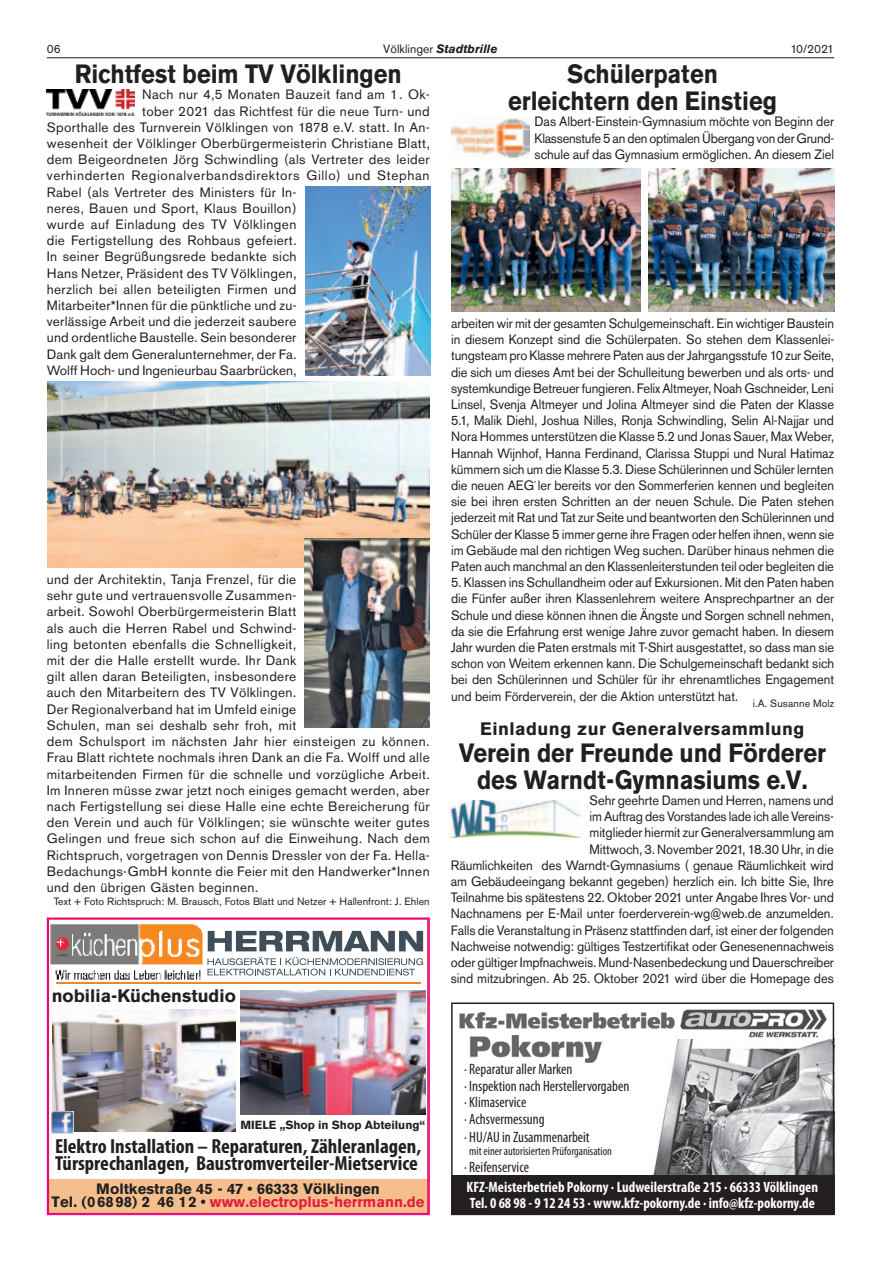
<style>
.page{position:relative;width:881px;height:1263px;background:#fff}
.page>*{position:absolute;margin:0;border:0;box-sizing:border-box;transform-origin:0 0}
.t1{font:700 26.25px/27px "Akzidenz Grotesk BQ";letter-spacing:-.005em;color:#231f20;text-align:center;scale:.9 1}
.t2{font:700 condensed 20.4px/17.5px "Myriad Pro";color:#231f20}
.t3{font:700 18px "Akzidenz Grotesk BQ";letter-spacing:.025em;color:#231f20}
.t4{font:700 17.85px "Akzidenz Grotesk BQ";color:#231f20}
.t5{font:condensed 15px/16.5px "Myriad Pro";color:#231f20}
.t6{font:700 condensed 15px/16.5px "Myriad Pro";color:#fff}
.t7{font:700 14.85px/13.5px "Akzidenz Grotesk BQ";color:#231f20;text-align:center}
.t8{font:13.5px/16.2px "Akzidenz Grotesk BQ";letter-spacing:.025em;color:#231f20;text-align:justify;scale:.95 1}
.t9{font:13.5px/16.2px "Akzidenz Grotesk BQ";letter-spacing:.025em;color:#231f20}
.t10{font:13.5px/16.2px "Akzidenz Grotesk BQ";letter-spacing:-.005em;color:#231f20;text-align:right;scale:.95 1}
.t11{font:13.5px "Akzidenz Grotesk BQ";letter-spacing:.045em;color:#231f20}
.t12{font:13.5px "Akzidenz Grotesk BQ";letter-spacing:.005em;color:#231f20}
.t13{font:condensed 12px "Myriad Pro";color:#231f20}
.t14{font:italic 700 12px "Akzidenz Grotesk BQ";color:#231f20}
.t15{font:12px "Akzidenz Grotesk BQ";color:#231f20}
.t16{font:700 11.7px "Akzidenz Grotesk BQ";color:#231f20}
.t17{font:10.5px "Akzidenz Grotesk BQ";letter-spacing:.005em;color:#231f20}
.s1{font-weight:400;font-style:normal}
.s2{color:#e41c3b}
</style>
<div class="page">
<hr style="left:47px;top:57px;width:786px;height:1px;background:#231f20">
<img style="left:450px;top:801px;width:130px;height:36px">
<svg style="left:504px;top:123px;width:26px;height:35px"></svg>
<img style="left:451px;top:118px;width:78px;height:39px">
<img style="left:47px;top:381px;width:382px;height:187px">
<svg style="left:50px;top:924px;width:376px;height:288px"></svg>
<hr style="left:56px;top:982px;width:364px;height:2px;background:#e9882f">
<img style="left:51px;top:1111px;width:23px;height:22px">
<img style="left:241px;top:991px;width:184px;height:123px">
<div style="left:47px;top:917px;width:382px;height:298px;border:2px solid #ed028c"></div>
<img style="left:305px;top:538px;width:124px;height:189px">
<img style="left:305px;top:186px;width:125px;height:189px">
<img style="left:451px;top:168px;width:189px;height:143px">
<img style="left:648px;top:168px;width:185px;height:143px">
<img style="left:651px;top:1038px;width:180px;height:138px">
<img style="left:459px;top:1012px;width:218px;height:51px">
<img style="left:680px;top:1009px;width:147px;height:29px">
<div style="left:451px;top:1176px;width:382px;height:39px;background:#231f20"></div>
<div style="left:451px;top:1002px;width:382px;height:213px;border:1px solid #231f20"></div>
<img style="left:47px;top:89px;width:87px;height:26px">
<p class="t15" style="left:47px;top:41px;width:15px">06</p>
<p class="t14" style="left:383px;top:41px;width:116px"><span class="s1">Völklinger</span> Stadtbrille</p>
<p class="t15" style="left:790px;top:41px;width:45px">10/2021</p>
<h1 class="t1" style="left:75px;top:61px;width:365px">Richtfest beim TV Völklingen</h1>
<p class="t9" style="left:142px;top:87px;width:289px">Nach nur 4,5 Monaten Bauzeit fand am 1. Ok-</p>
<p class="t9" style="left:142px;top:103px;width:289px">tober 2021 das Richtfest für die neue Turn- und</p>
<p class="t9" style="left:47px;top:119px;width:384px">Sporthalle des Turnverein Völklingen von 1878 e.V. statt. In An-</p>
<p class="t9" style="left:47px;top:135px;width:384px">wesenheit der Völklinger Oberbürgermeisterin Christiane Blatt,</p>
<p class="t9" style="left:47px;top:151px;width:384px">dem Beigeordneten Jörg Schwindling (als Vertreter des leider</p>
<p class="t11" style="left:47px;top:168px;width:384px">verhinderten Regionalverbandsdirektors Gillo) und Stephan</p>
<p class="t9" style="left:47px;top:184px;width:251px">Rabel (als Vertreter des Ministers für In-</p>
<p class="t9" style="left:47px;top:200px;width:251px">neres, Bauen und Sport, Klaus Bouillon)</p>
<p class="t9" style="left:47px;top:216px;width:251px">wurde auf Einladung des TV Völklingen</p>
<p class="t9" style="left:47px;top:232px;width:251px">die Fertigstellung des Rohbaus gefeiert.</p>
<p class="t9" style="left:47px;top:249px;width:251px">In seiner Begrüßungsrede bedankte sich</p>
<p class="t9" style="left:47px;top:265px;width:251px">Hans Netzer, Präsident des TV Völklingen,</p>
<p class="t9" style="left:47px;top:281px;width:251px">herzlich bei allen beteiligten Firmen und</p>
<p class="t9" style="left:47px;top:297px;width:251px">Mitarbeiter*Innen für die pünktliche und zu-</p>
<p class="t9" style="left:47px;top:313px;width:251px">verlässige Arbeit und die jederzeit saubere</p>
<p class="t9" style="left:47px;top:330px;width:251px">und ordentliche Baustelle. Sein besonderer</p>
<p class="t9" style="left:47px;top:346px;width:251px">Dank galt dem Generalunternehmer, der Fa.</p>
<p class="t12" style="left:47px;top:362px;width:251px">Wolff Hoch- und Ingenieurbau Saarbrücken,</p>
<h1 class="t1" style="left:508px;top:61px;width:300px">Schülerpaten erleichtern den Einstieg</h1>
<p class="t8" style="left:534px;top:114px;width:317px">Das Albert-Einstein-Gymnasium möchte von Beginn der Klassenstufe 5 an den optimalen Übergang von der Grund&shy;schule auf das Gymnasium ermöglichen. An diesem Ziel</p>
<p class="t8" style="left:451px;top:315px;width:404px">arbeiten wir mit der gesamten Schulgemeinschaft. Ein wichtiger Baustein in diesem Konzept sind die Schülerpaten. So stehen dem Klassenlei&shy;tungsteam pro Klasse mehrere Paten aus der Jahrgangsstufe 10 zur Seite, die sich um dieses Amt bei der Schulleitung bewerben und als orts- und systemkundige Betreuer fungieren. Felix Altmeyer, Noah Gschneider, Leni Linsel, Svenja Altmeyer und Jolina Altmeyer sind die Paten der Klasse 5.1, Malik Diehl, Joshua Nilles, Ronja Schwindling, Selin Al-Najjar und Nora Hommes unterstützen die Klasse 5.2 und Jonas Sauer, Max Weber, Hannah Wijnhof, Hanna Ferdinand, Clarissa Stuppi und Nural Hatimaz kümmern sich um die Klasse 5.3. Diese Schülerinnen und Schüler lernten die neuen AEG´ler bereits vor den Sommerferien kennen und begleiten sie bei ihren ersten Schritten an der neuen Schule. Die Paten stehen jederzeit mit Rat und Tat zur Seite und beantworten den Schülerinnen und Schüler der Klasse 5 immer gerne ihre Fragen oder helfen ihnen, wenn sie im Gebäude mal den richtigen Weg suchen. Darüber hinaus nehmen die Paten auch manchmal an den Klassenleiterstunden teil oder begleiten die</p>
<p class="t8" style="left:451px;top:574px;width:404px">5. Klassen ins Schullandheim oder auf Exkursionen. Mit den Paten haben die Fünfer außer ihren Klassenlehrern weitere Ansprechpartner an der Schule und diese können ihnen die Ängste und Sorgen schnell nehmen, da sie die Erfahrung erst wenige Jahre zuvor gemacht haben. In diesem Jahr wurden die Paten erstmals mit T-Shirt ausgestattet, so dass man sie schon von Weitem erkennen kann. Die Schulgemeinschaft bedankt sich bei den Schülerinnen und Schüler für ihr ehrenamtliches Engagement und beim Förderverein, der die Aktion unterstützt hat. <sub>i.A.</sub> <sub>Susanne</sub> <sub>Molz</sub></p>
<p class="t9" style="left:47px;top:571px;width:384px">und der Architektin, Tanja Frenzel, für die<br>sehr gute und vertrauensvolle Zusammen-<br>arbeit. Sowohl Oberbürgermeisterin Blatt<br>als auch die Herren Rabel und Schwind-<br>ling betonten ebenfalls die Schnelligkeit,<br>mit der die Halle erstellt wurde. Ihr Dank<br>gilt allen daran Beteiligten, insbesondere<br>auch den Mitarbeitern des TV Völklingen.<br>Der Regionalverband hat im Umfeld einige<br>Schulen, man sei deshalb sehr froh, mit<br>dem Schulsport im nächsten Jahr hier einsteigen zu können.<br>Frau Blatt richtete nochmals ihren Dank an die Fa. Wolff und alle mitarbeitenden Firmen für die schnelle und vorzügliche Arbeit.<br>Im Inneren müsse zwar jetzt noch einiges gemacht werden, aber nach Fertigstellung sei diese Halle eine echte Bereicherung für den Verein und auch für Völklingen; sie wünschte weiter gutes Gelingen und freue sich schon auf die Einweihung. Nach dem Richtspruch, vorgetragen von Dennis Dressler von der Fa. Hella-Bedachungs-GmbH konnte die Feier mit den Handwerker*Innen und den übrigen Gästen beginnen.</p>
<p class="t17" style="left:54px;top:895px;width:377px">Text + Foto Richtspruch: M. Brausch, Fotos Blatt und Netzer + Hallenfront: J. Ehlen</p>
<h3 class="t3" style="left:480px;top:718px;width:325px">Einladung zur Generalversammlung</h3>
<h1 class="t1" style="left:458px;top:739px;width:409px">Verein der Freunde und Förderer des Warndt-Gymnasiums e.V.</h1>
<p class="t10" style="left:450px;top:792px;width:404px">Sehr geehrte Damen und Herren, namens und<br>im Auftrag des Vorstandes lade ich alle Vereins-<br>mitglieder hiermit zur Generalversammlung am<br>Mittwoch, 3. November 2021, 18.30 Uhr, in die<br>Räumlichkeiten des Warndt-Gymnasiums ( genaue Räumlichkeit wird am Gebäudeeingang bekannt gegeben) herzlich ein. Ich bitte Sie, Ihre Teilnahme bis spätestens 22. Oktober 2021 unter Angabe Ihres Vor- und Nachnamens per E-Mail unter foerderverein-wg@web.de anzumelden.<br>Falls die Veranstaltung in Präsenz stattfinden darf, ist einer der folgenden Nachweise notwendig: gültiges Testzertifikat oder Genesenennachweis oder gültiger Impfnachweis. Mund-Nasenbedeckung und Dauerschreiber sind mitzubringen. Ab 25. Oktober 2021 wird über die Homepage des</p>
<h3 class="t4" style="left:52px;top:985px;width:185px">nobilia-Küchenstudio</h3>
<p class="t16" style="left:240px;top:1118px;width:186px">MIELE „Shop in Shop Abteilung“</p>
<h2 class="t2" style="left:55px;top:1138px;width:367px">Elektro Installation – Reparaturen, Zähleranlagen,<br>Türsprechanlagen, Baustromverteiler-Mietservice</h2>
<p class="t7" style="left:52px;top:1182px;width:374px">Moltkestraße 45 - 47 • 66333 Völklingen<br>Tel. (06898) 2 46 12 • <span class="s2">www.electroplus-herrmann.de</span></p>
<p class="t5" style="left:464px;top:1061px;width:167px">· Reparatur aller Marken<br>· Inspektion nach Herstellervorgaben · Klimaservice<br>· Achsvermessung</p>
<p class="t5" style="left:464px;top:1128px;width:127px">· HU/AU in Zusammenarbeit</p>
<p class="t13" style="left:469px;top:1144px;width:144px">mit einer autorisierten Prüforganisation</p>
<p class="t5" style="left:464px;top:1158px;width:66px">· Reifenservice</p>
<p class="t6" style="left:466px;top:1178px;width:353px">KFZ-Meisterbetrieb Pokorny · Ludweilerstraße 215 · 66333 Völklingen<br>Tel. 0 68 98 - 9 12 24 53 · www.kfz-pokorny.de · info@kfz-pokorny.de</p>
</div>
